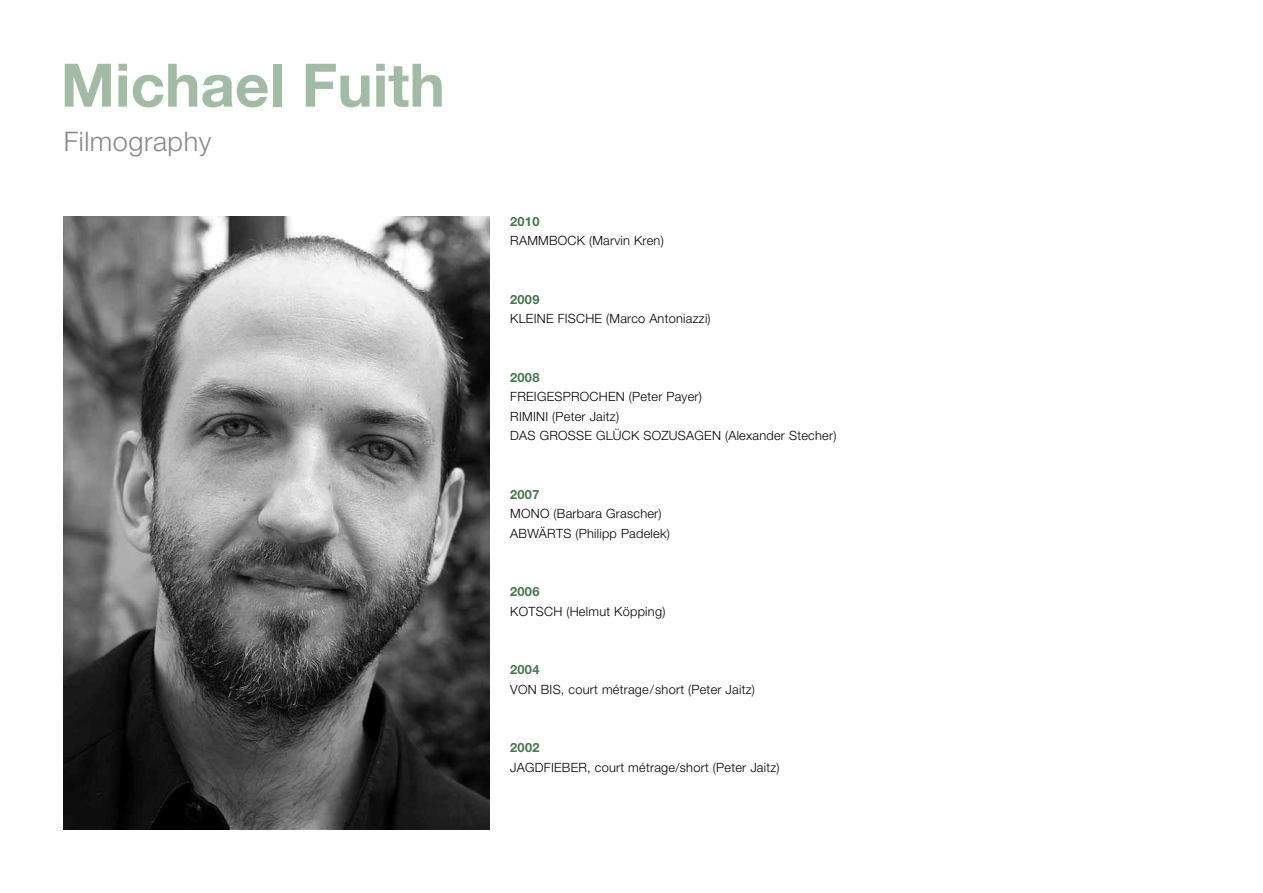
<style>
.page{position:relative;width:1263px;height:893px;background:#fff}
.page>*{position:absolute;margin:0;border:0;box-sizing:border-box;transform-origin:0 0}
.t1{font:700 60px "Helvetica Neue LT Std";color:#a2baa6}
.t2{font:300 27px "Helvetica Neue LT Std";letter-spacing:.02em;color:#898888}
.t3{font:300 12.75px/19.5px "Helvetica Neue LT Std";letter-spacing:.02em;color:#000}
.t4{font:700 12.75px "Helvetica Neue LT Std";letter-spacing:.02em;color:#45754c}
</style>
<div class="page">
<img style="left:64px;top:217px;width:425px;height:612px">
<h1 class="t1" style="left:61px;top:48px;width:386px">Michael Fuith</h1>
<h2 class="t2" style="left:64px;top:125px;width:149px">Filmography</h2>
<p class="t4" style="left:510px;top:214px;width:31px">2010</p>
<p class="t3" style="left:510px;top:231px;width:155px">RAMMBOCK (Marvin Kren)</p>
<p class="t4" style="left:510px;top:292px;width:31px">2009</p>
<p class="t3" style="left:510px;top:309px;width:202px">KLEINE FISCHE (Marco Antoniazzi)</p>
<p class="t4" style="left:510px;top:370px;width:31px">2008</p>
<p class="t3" style="left:510px;top:387px;width:328px">FREIGESPROCHEN (Peter Payer)<br>RIMINI (Peter Jaitz)<br>DAS GROSSE GLÜCK SOZUSAGEN (Alexander Stecher)</p>
<p class="t4" style="left:510px;top:486px;width:31px">2007</p>
<p class="t3" style="left:510px;top:504px;width:161px">MONO (Barbara Grascher)<br>ABWÄRTS (Philipp Padelek)</p>
<p class="t4" style="left:510px;top:584px;width:31px">2006</p>
<p class="t3" style="left:510px;top:601px;width:157px">KOTSCH (Helmut Köpping)</p>
<p class="t4" style="left:510px;top:662px;width:31px">2004</p>
<p class="t3" style="left:510px;top:679px;width:246px">VON BIS, court métrage/short (Peter Jaitz)</p>
<p class="t4" style="left:510px;top:740px;width:31px">2002</p>
<p class="t3" style="left:510px;top:757px;width:271px">JAGDFIEBER, court métrage/short (Peter Jaitz)</p>
</div>
